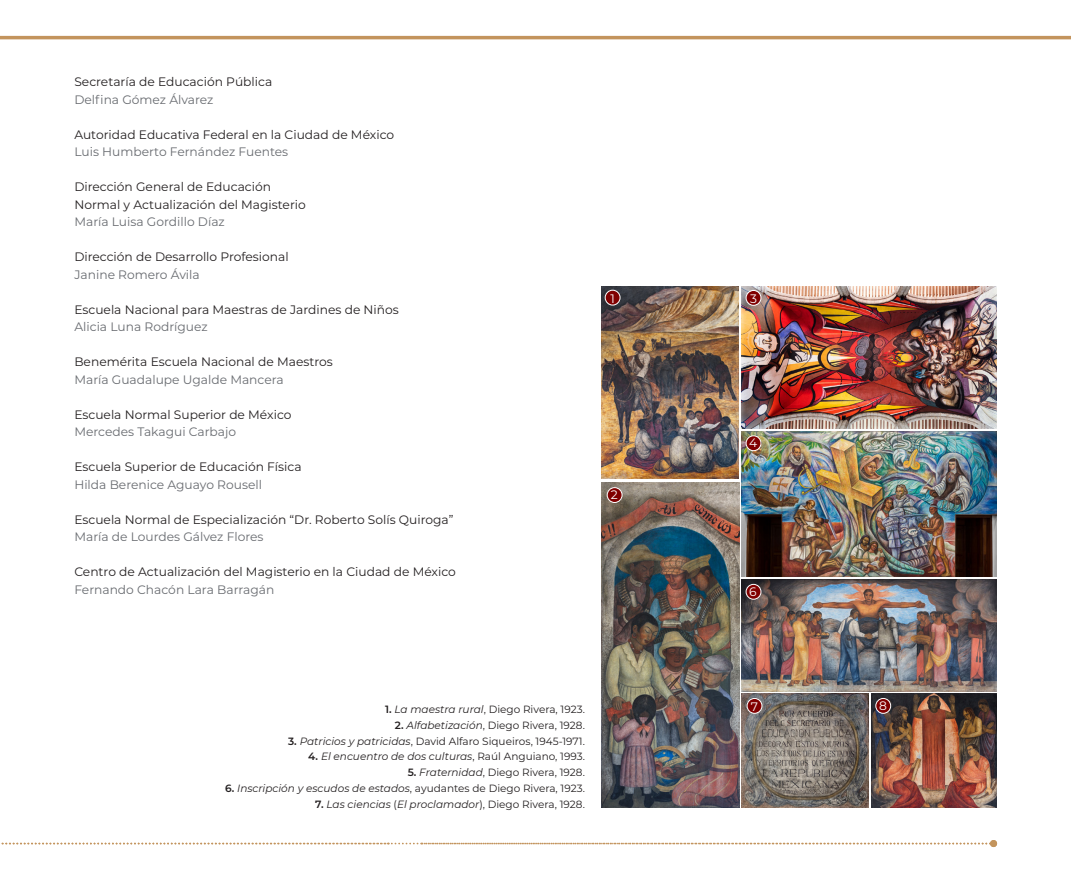
<style>
.page{position:relative;width:1071px;height:882px;background:#fff}
.page>*{position:absolute;margin:0;border:0;box-sizing:border-box;transform-origin:0 0}
.t1{font:12.25px/17.5px "Montserrat";color:#231f20}
.t2{font:12.25px "Montserrat";color:#686b70}
.t3{font:12.25px "Montserrat";color:#fff}
.t4{font:10.5px "Montserrat";color:#231f20}
.t5{font:italic 10.5px "Montserrat";color:#231f20}
.s1{font-weight:600}
.s2{font-style:italic}
.s3{font-weight:600;font-style:normal}
.s4{font-style:normal}
</style>
<div class="page">
<hr style="left:0;top:36px;width:1071px;height:3px;background:#c3945d">
<svg style="left:1px;top:843px;width:989px;height:1px"></svg>
<div style="left:990px;top:840px;width:7px;height:7px;background:#c3945d;border-radius:50%"></div>
<img style="left:742px;top:286px;width:255px;height:143px">
<img style="left:741px;top:432px;width:256px;height:145px">
<img style="left:602px;top:483px;width:137px;height:325px">
<img style="left:741px;top:580px;width:256px;height:111px">
<img style="left:601px;top:287px;width:138px;height:191px">
<img style="left:872px;top:694px;width:125px;height:114px">
<img style="left:742px;top:694px;width:127px;height:113px">
<div style="left:605px;top:290px;width:15px;height:15px;background:#800000;border-radius:50%"></div>
<div style="left:605px;top:290px;width:15px;height:15px;border:1px solid #fff;border-radius:50%"></div>
<div style="left:607px;top:488px;width:15px;height:15px;background:#800000;border-radius:50%"></div>
<div style="left:607px;top:487px;width:15px;height:16px;border:1px solid #fff;border-radius:50%"></div>
<div style="left:746px;top:290px;width:15px;height:15px;background:#800000;border-radius:50%"></div>
<div style="left:746px;top:290px;width:15px;height:16px;border:1px solid #fff;border-radius:50%"></div>
<div style="left:746px;top:436px;width:15px;height:15px;background:#800000;border-radius:50%"></div>
<div style="left:746px;top:436px;width:15px;height:15px;border:1px solid #fff;border-radius:50%"></div>
<div style="left:746px;top:584px;width:15px;height:15px;background:#800000;border-radius:50%"></div>
<div style="left:746px;top:584px;width:15px;height:16px;border:1px solid #fff;border-radius:50%"></div>
<div style="left:747px;top:698px;width:15px;height:15px;background:#800000;border-radius:50%"></div>
<div style="left:747px;top:698px;width:15px;height:16px;border:1px solid #fff;border-radius:50%"></div>
<div style="left:876px;top:698px;width:15px;height:15px;background:#800000;border-radius:50%"></div>
<div style="left:876px;top:698px;width:15px;height:16px;border:1px solid #fff;border-radius:50%"></div>
<p class="t1" style="left:74px;top:73px;width:199px">Secretaría de Educación Pública</p>
<p class="t2" style="left:74px;top:91px;width:141px">Delfina Gómez Álvarez</p>
<p class="t1" style="left:74px;top:125px;width:321px">Autoridad Educativa Federal en la Ciudad de México</p>
<p class="t2" style="left:74px;top:144px;width:215px">Luis Humberto Fernández Fuentes</p>
<p class="t1" style="left:74px;top:178px;width:233px">Dirección General de Educación<br>Normal y Actualización del Magisterio</p>
<p class="t2" style="left:74px;top:214px;width:152px">María Luisa Gordillo Díaz</p>
<p class="t1" style="left:74px;top:248px;width:216px">Dirección de Desarrollo Profesional</p>
<p class="t2" style="left:74px;top:266px;width:127px">Janine Romero Ávila</p>
<p class="t1" style="left:74px;top:300px;width:326px">Escuela Nacional para Maestras de Jardines de Niños</p>
<p class="t2" style="left:74px;top:319px;width:135px">Alicia Luna Rodríguez</p>
<p class="t1" style="left:74px;top:353px;width:260px">Benemérita Escuela Nacional de Maestros</p>
<p class="t2" style="left:74px;top:371px;width:211px">María Guadalupe Ugalde Mancera</p>
<p class="t1" style="left:74px;top:405px;width:219px">Escuela Normal Superior de México</p>
<p class="t2" style="left:74px;top:424px;width:163px">Mercedes Takagui Carbajo</p>
<p class="t1" style="left:74px;top:458px;width:229px">Escuela Superior de Educación Física</p>
<p class="t2" style="left:74px;top:476px;width:189px">Hilda Berenice Aguayo Rousell</p>
<p class="t1" style="left:74px;top:510px;width:380px">Escuela Normal de Especialización “Dr. Roberto Solís Quiroga”</p>
<p class="t2" style="left:74px;top:529px;width:191px">María de Lourdes Gálvez Flores</p>
<p class="t1" style="left:74px;top:563px;width:383px">Centro de Actualización del Magisterio en la Ciudad de México</p>
<p class="t2" style="left:74px;top:581px;width:202px">Fernando Chacón Lara Barragán</p>
<p class="t3" style="left:610px;top:290px;width:6px">1</p>
<p class="t3" style="left:611px;top:487px;width:8px">2</p>
<p class="t3" style="left:750px;top:290px;width:8px">3</p>
<p class="t3" style="left:749px;top:435px;width:10px">4</p>
<p class="t3" style="left:749px;top:583px;width:9px">6</p>
<p class="t4" style="left:385px;top:702px;width:201px"><span class="s1">1.</span> <span class="s2">La maestra rural</span>, Diego Rivera, 1923.</p>
<p class="t3" style="left:751px;top:698px;width:9px">7</p>
<p class="t3" style="left:879px;top:698px;width:9px">8</p>
<p class="t4" style="left:395px;top:718px;width:192px"><span class="s1">2.</span> <span class="s2">Alfabetización</span>, Diego Rivera, 1928.</p>
<p class="t4" style="left:288px;top:734px;width:298px"><span class="s1">3.</span> <span class="s2">Patricios y patricidas</span>, David Alfaro Siqueiros, 1945-1971.</p>
<p class="t5" style="left:308px;top:749px;width:278px"><span class="s3">4.</span> El encuentro de dos culturas<span class="s4">, Raúl Anguiano, 1993.</span></p>
<p class="t4" style="left:408px;top:765px;width:179px"><span class="s1">5.</span> <span class="s2">Fraternidad</span>, Diego Rivera, 1928.</p>
<p class="t4" style="left:225px;top:781px;width:361px"><span class="s1">6.</span> <span class="s2">Inscripción y escudos de estados</span>, ayudantes de Diego Rivera, 1923.</p>
<p class="t5" style="left:315px;top:797px;width:271px"><span class="s3">7.</span> Las ciencias <span class="s4">(</span>El proclamador<span class="s4">), Diego Rivera, 1928.</span></p>
</div>
